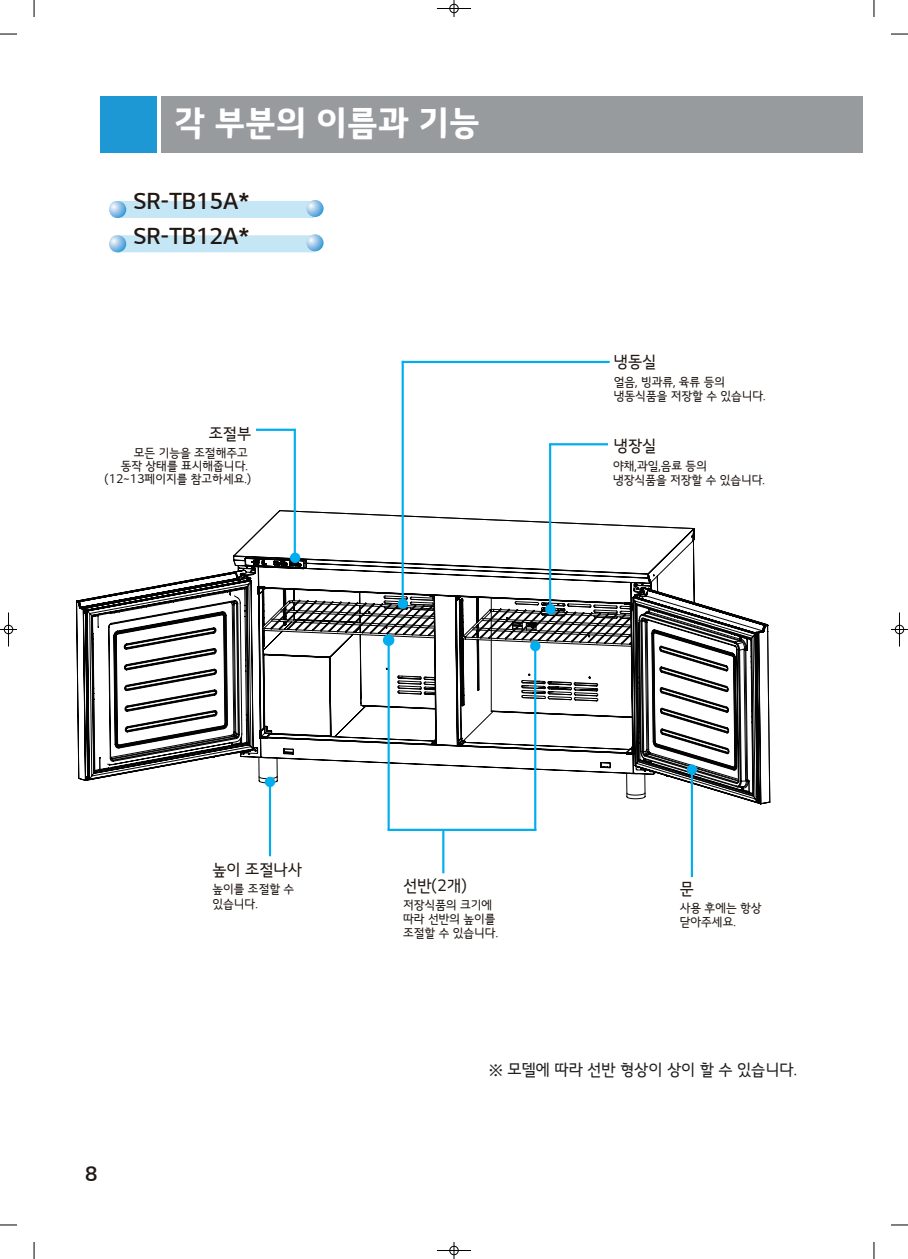
<style>
.page{position:relative;width:908px;height:1259px;background:#fff}
.page>*{position:absolute;margin:0;border:0;box-sizing:border-box;transform-origin:0 0}
.t1{font:34px "LG Sm Ha B";color:#fff}
.t2{font:22px/34.4px "LG Sm Ha SB";color:#211814}
.t3{font:20px "LG Sm Ha SB";color:#211814}
.t4{font:15.8px "LG Sm Ha R";color:#211814}
.t5{font:15.8px "LG Sm Ha R";color:#231f20}
.t6{font:12px/14.2px "LG Sm Ha R";color:#211814}
</style>
<div class="page">
<svg style="left:233px;top:509px;width:462px;height:48px"></svg>
<svg style="left:76px;top:597px;width:17px;height:184px"></svg>
<svg style="left:93px;top:557px;width:675px;height:239px"></svg>
<div style="left:109px;top:201px;width:209px;height:17px;background:#c5e6f5"></div>
<svg style="left:109px;top:201px;width:17px;height:17px"></svg>
<svg style="left:0;top:1224px;width:17px;height:1px"></svg>
<svg style="left:0;top:34px;width:17px;height:1px"></svg>
<svg style="left:891px;top:1224px;width:16px;height:1px"></svg>
<svg style="left:891px;top:34px;width:16px;height:1px"></svg>
<svg style="left:34px;top:1242px;width:1px;height:17px"></svg>
<svg style="left:873px;top:1242px;width:1px;height:17px"></svg>
<svg style="left:34px;top:0;width:1px;height:17px"></svg>
<svg style="left:873px;top:0;width:1px;height:17px"></svg>
<svg style="left:453px;top:0;width:1px;height:17px"></svg>
<svg style="left:453px;top:1242px;width:1px;height:17px"></svg>
<svg style="left:0;top:629px;width:17px;height:1px"></svg>
<hr style="left:437px;top:8px;width:34px;height:1px;background:#000">
<div style="left:449px;top:4px;width:9px;height:9px;border:1px solid #000;border-radius:50%"></div>
<hr style="left:437px;top:1250px;width:34px;height:1px;background:#000">
<div style="left:449px;top:1246px;width:9px;height:9px;border:1px solid #000;border-radius:50%"></div>
<hr style="left:8px;top:612px;width:1px;height:34px;background:#000">
<div style="left:4px;top:625px;width:9px;height:9px;border:1px solid #000;border-radius:50%"></div>
<hr style="left:898px;top:612px;width:1px;height:34px;background:#000">
<div style="left:894px;top:625px;width:9px;height:9px;border:1px solid #000;border-radius:50%"></div>
<svg style="left:109px;top:235px;width:209px;height:17px;background:#c6e6f5"></svg>
<svg style="left:109px;top:235px;width:17px;height:17px"></svg>
<div style="left:290px;top:552px;width:10px;height:11px;background:#00aeef;border-radius:50%"></div>
<div style="left:545px;top:604px;width:10px;height:10px;background:#00aeef;border-radius:50%"></div>
<div style="left:686px;top:764px;width:10px;height:10px;background:#00aeef;border-radius:50%"></div>
<div style="left:265px;top:776px;width:10px;height:11px;background:#00aeef;border-radius:50%"></div>
<div style="left:293px;top:429px;width:3px;height:129px;background:#1e98d5;border:1px solid #00aeef"></div>
<div style="left:256px;top:429px;width:40px;height:2px;background:#1e98d5;border:1px solid #00aeef"></div>
<div style="left:549px;top:443px;width:2px;height:166px;background:#1e98d5;border:1px solid #00aeef"></div>
<div style="left:401px;top:361px;width:208px;height:2px;background:#1e98d5;border:1px solid #00aeef"></div>
<div style="left:549px;top:443px;width:58px;height:2px;background:#1e98d5;border:1px solid #00aeef"></div>
<div style="left:269px;top:785px;width:2px;height:71px;background:#1e98d5;border:1px solid #00aeef"></div>
<div style="left:387px;top:642px;width:2px;height:188px;background:#00aeef;border:1px solid #00aeef"></div>
<div style="left:534px;top:647px;width:2px;height:184px;border:1px solid #00aeef"></div>
<div style="left:387px;top:828px;width:149px;height:3px;background:#1e98d5;border:1px solid #00aeef"></div>
<div style="left:442px;top:830px;width:2px;height:43px;background:#1e98d5;border:1px solid #00aeef"></div>
<div style="left:690px;top:771px;width:2px;height:106px;background:#1e98d5;border:1px solid #00aeef"></div>
<svg style="left:306px;top:200px;width:17px;height:17px"></svg>
<svg style="left:306px;top:234px;width:17px;height:17px"></svg>
<div style="left:162px;top:96px;width:700px;height:56px;background:#989b9e"></div>
<div style="left:100px;top:96px;width:57px;height:56px;background:#1e98d5"></div>
<div style="left:397px;top:598px;width:11px;height:11px;background:#00aeef;border-radius:50%"></div>
<div style="left:401px;top:361px;width:2px;height:239px;background:#1e98d5;border:1px solid #00aeef"></div>
<div style="left:383px;top:634px;width:11px;height:12px;background:#00aeef;border:1px solid #00aeef;border-radius:50%"></div>
<div style="left:530px;top:641px;width:10px;height:10px;background:#00aeef;border-radius:50%"></div>
<h1 class="t1" style="left:174px;top:105px;width:307px">각 부분의 이름과 기능</h1>
<h2 class="t2" style="left:133px;top:185px;width:118px">SR-TB15A*<br>SR-TB12A*</h2>
<h3 class="t4" style="left:209px;top:425px;width:44px">조절부</h3>
<p class="t6" style="left:134px;top:446px;width:115px">모든 기능을 조절해주고</p>
<p class="t6" style="left:104px;top:459px;width:148px;line-height:13.4px;text-align:right">동작 상태를 표시해줍니다. (12~13페이지를 참고하세요.)</p>
<h3 class="t4" style="left:613px;top:353px;width:44px">냉동실</h3>
<p class="t6" style="left:613px;top:375px;width:153px">얼음, 빙과류, 육류 등의 냉동식품을 저장할 수 있습니다.</p>
<h3 class="t4" style="left:613px;top:437px;width:44px">냉장실</h3>
<p class="t6" style="left:613px;top:459px;width:153px">야채,과일,음료 등의<br>냉장식품을 저장할 수 있습니다.</p>
<h3 class="t3" style="left:85px;top:1164px;width:14px">8</h3>
<h3 class="t4" style="left:212px;top:862px;width:91px">높이 조절나사</h3>
<p class="t6" style="left:212px;top:882px;width:83px">높이를 조절할 수 있습니다.</p>
<h3 class="t4" style="left:403px;top:877px;width:65px">선반(2개)</h3>
<p class="t6" style="left:403px;top:898px;width:96px">저장식품의 크기에 따라 선반의 높이를 조절할 수 있습니다.</p>
<h3 class="t4" style="left:679px;top:880px;width:16px">문</h3>
<p class="t6" style="left:679px;top:900px;width:83px">사용 후에는 항상 닫아주세요.</p>
<h3 class="t5" style="left:488px;top:1061px;width:310px">※ 모델에 따라 선반 형상이 상이 할 수 있습니다.</h3>
</div>
